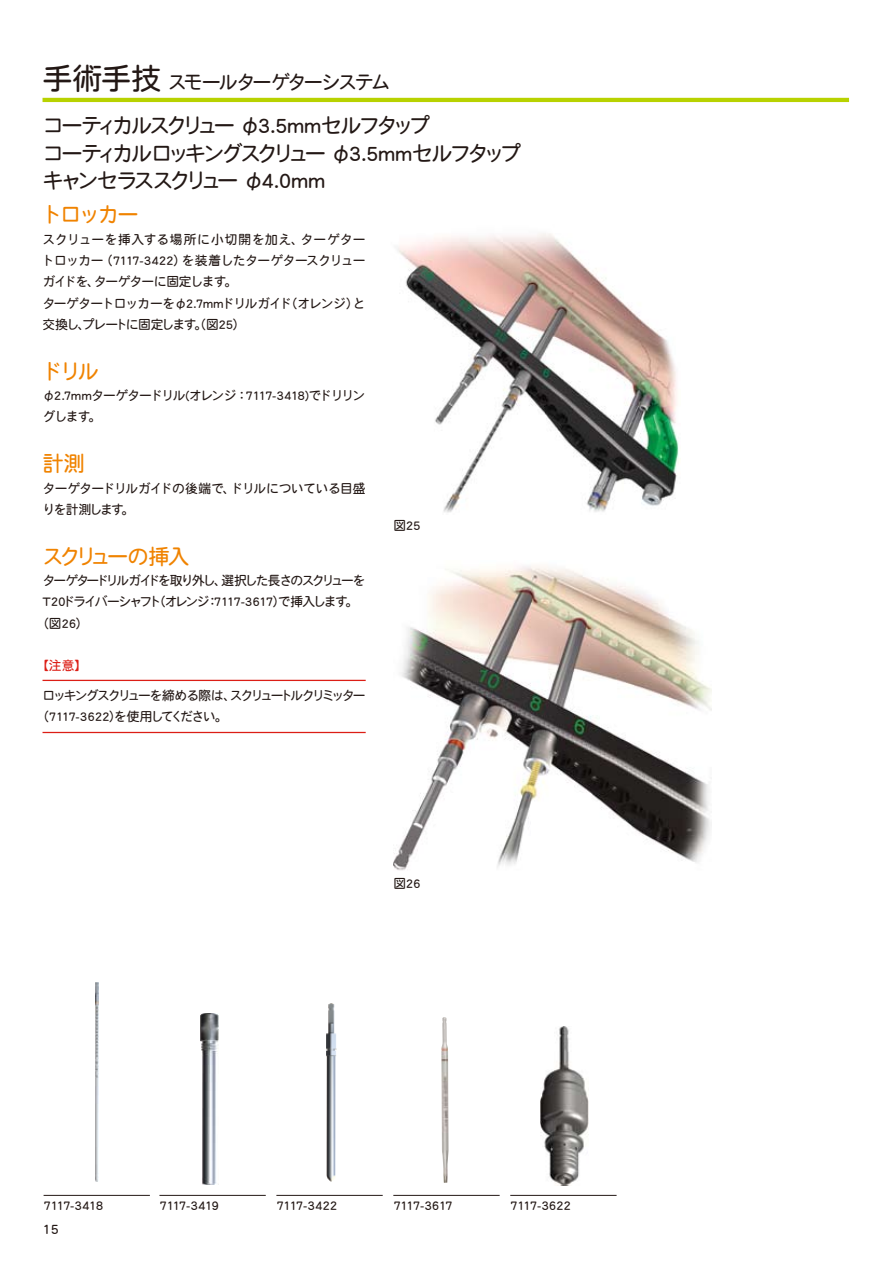
<style>
.page{position:relative;width:893px;height:1263px;background:#fff}
.page>*{position:absolute;margin:0;border:0;box-sizing:border-box;transform-origin:0 0}
.t1{font:21.3px/27.6px "DFHS Maru Gothic Std W4";letter-spacing:-.155em;color:#231815}
.t2{font:21.3px "DFHS Maru Gothic Std W4";letter-spacing:-.145em;color:#f08300}
.t3{font:21.3px "DFHS Maru Gothic Std W4";letter-spacing:-.185em;color:#f08300}
.t4{font:19.2px "DFHS Maru Gothic Std W4";letter-spacing:-.125em;color:#231815}
.t5{font:13.8px "DFHS Maru Gothic Std W4";color:#231815}
.t6{font:12.75px/21.3px "DFHS Maru Gothic Std W4";letter-spacing:-.04em;color:#231815}
.t7{font:12.75px/21.3px "DFHS Maru Gothic Std W4";letter-spacing:-.075em;color:#231815}
.t8{font:12.75px/21.3px "DFHS Maru Gothic Std W4";letter-spacing:-.13em;color:#231815}
.t9{font:12.75px/21.3px "DFHS Maru Gothic Std W4";letter-spacing:-.05em;color:#231815}
.t10{font:12.75px "DFHS Maru Gothic Std W4";letter-spacing:-.12em;color:#231815}
.t11{font:12.75px "DFHS Maru Gothic Std W4";letter-spacing:-.135em;color:#231815}
.t12{font:12.75px "DFHS Maru Gothic Std W4";letter-spacing:-.045em;color:#231815}
.t13{font:12.75px "DFHS Maru Gothic Std W4";color:#dc1e16}
.s1{font-size:29.7px}
</style>
<div class="page">
<hr style="left:43px;top:680px;width:323px;height:1px;background:#dc1e16">
<hr style="left:43px;top:732px;width:323px;height:1px;background:#dc1e16">
<img style="left:393px;top:566px;width:319px;height:305px">
<img style="left:397px;top:233px;width:283px;height:280px">
<hr style="left:43px;top:98px;width:806px;height:4px;background:#b8d200">
<hr style="left:159px;top:1195px;width:107px;height:1px;background:#231815">
<hr style="left:44px;top:1195px;width:106px;height:1px;background:#231815">
<hr style="left:393px;top:1195px;width:107px;height:1px;background:#231815">
<hr style="left:510px;top:1195px;width:107px;height:1px;background:#231815">
<hr style="left:276px;top:1195px;width:107px;height:1px;background:#231815">
<img style="left:441px;top:1017px;width:8px;height:166px">
<img style="left:541px;top:1026px;width:47px;height:159px">
<img style="left:201px;top:1013px;width:17px;height:172px">
<img style="left:96px;top:982px;width:3px;height:199px">
<img style="left:327px;top:1003px;width:10px;height:179px">
<h2 class="t4" style="left:43px;top:72px;width:349px"><span class="s1">手術手技</span> スモールターゲターシステム</h2>
<h1 class="t1" style="left:43px;top:111px;width:480px">コーティカルスクリュー φ3.5mmセルフタップ<br>コーティカルロッキングスクリュー φ3.5mmセルフタップキャンセラススクリュー φ4.0mm</h1>
<h1 class="t2" style="left:43px;top:203px;width:98px">トロッカー</h1>
<p class="t6" style="left:43px;top:228px;width:325px">スクリューを挿入する場所に小切開を加え、ターゲタートロッカー（7117-3422）を装着したターゲタースクリューガイドを、ターゲターに固定します。<br>ターゲタートロッカーをφ2.7mmドリルガイド（オレンジ）と交換し、プレートに固定します。（図25）</p>
<h1 class="t2" style="left:43px;top:359px;width:58px">ドリル</h1>
<p class="t7" style="left:43px;top:385px;width:325px">φ2.7mmターゲタードリル(オレンジ：7117-3418)でドリリングします。</p>
<h1 class="t2" style="left:43px;top:452px;width:44px">計測</h1>
<p class="t9" style="left:43px;top:477px;width:325px">ターゲタードリルガイドの後端で、ドリルについている目盛りを計測します。</p>
<h1 class="t3" style="left:43px;top:544px;width:148px">スクリューの挿入</h1>
<p class="t11" style="left:43px;top:574px;width:325px">ターゲタードリルガイドを取り外し、選択した長さのスクリューを</p>
<p class="t10" style="left:43px;top:595px;width:317px">T20ドライバーシャフト（オレンジ：7117-3617）で挿入します。</p>
<p class="t7" style="left:36px;top:612px;width:54px">（図26）</p>
<p class="t13" style="left:36px;top:659px;width:53px">【注意】</p>
<p class="t8" style="left:36px;top:684px;width:331px;text-indent:6px">ロッキングスクリューを締める際は、スクリュートルクリミッター（7117-3622）を使用してください。</p>
<p class="t7" style="left:393px;top:514px;width:29px">図25</p>
<p class="t7" style="left:393px;top:873px;width:29px">図26</p>
<p class="t7" style="left:44px;top:1195px;width:61px">7117-3418</p>
<p class="t7" style="left:159px;top:1195px;width:61px">7117-3419</p>
<p class="t6" style="left:276px;top:1195px;width:63px">7117-3422</p>
<p class="t7" style="left:393px;top:1195px;width:61px">7117-3617</p>
<p class="t12" style="left:510px;top:1199px;width:62px">7117-3622</p>
<p class="t5" style="left:43px;top:1222px;width:18px">15</p>
</div>
